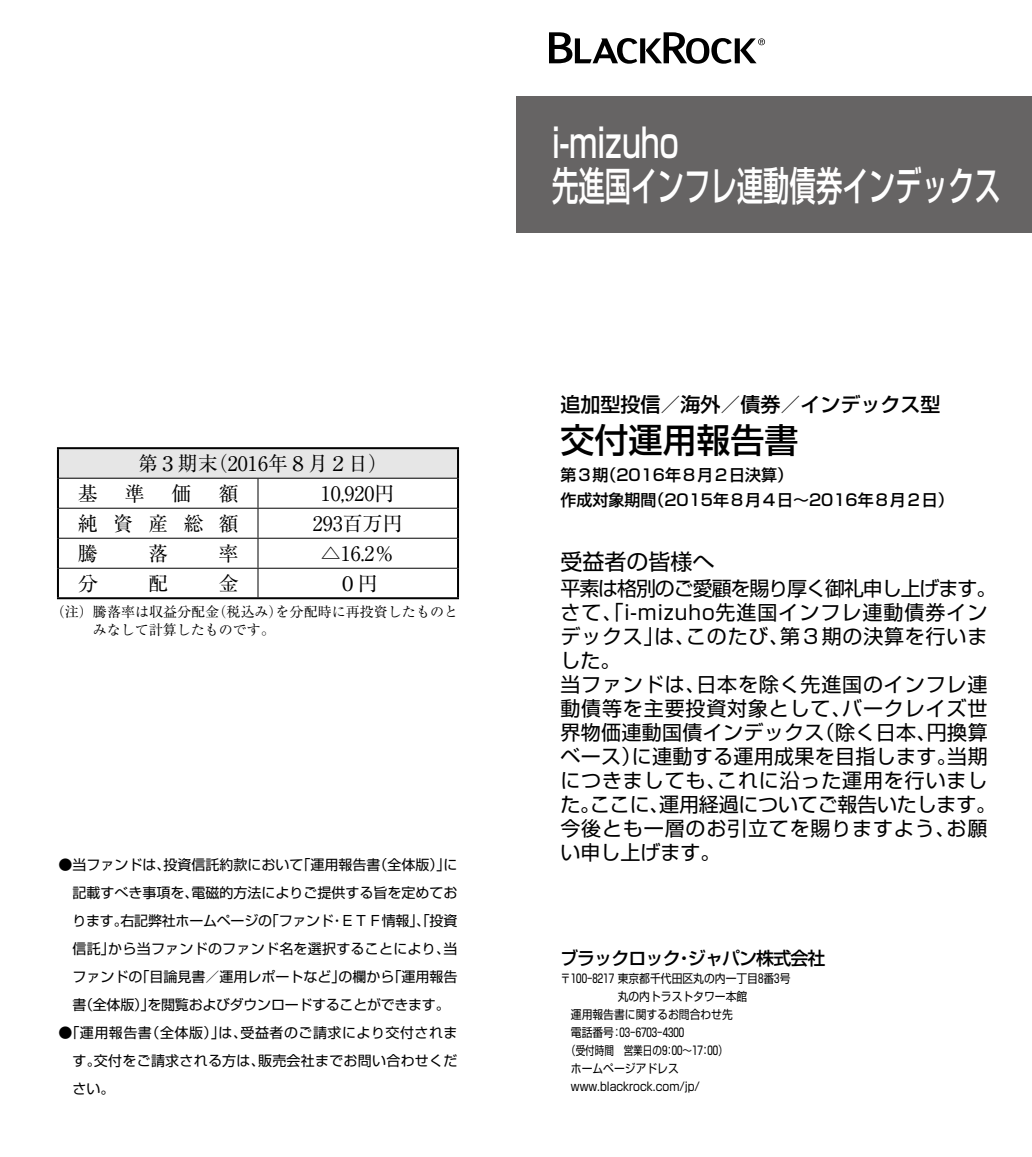
<style>
.page{position:relative;width:1032px;height:1157px;background:#fff}
.page>*{position:absolute;margin:0;border:0;box-sizing:border-box;transform-origin:0 0}
.t1{font:500 40px/43px "Shin Go Pr 5";color:#fff;scale:.75 1}
.t2{font:500 34px "Shin Go Pr 5";color:#000}
.t3{font:22px "Shin Go Pr 5";color:#000}
.t4{font:20px/24px "Shin Go Pr 5";letter-spacing:.04em;color:#000}
.t5{font:20px "Ryumin Pr 5";color:#000}
.t6{font:500 20px "Shin Go Pr 5";color:#000}
.t7{font:500 18px "Shin Go Pr 5";letter-spacing:-.05em;color:#000}
.t8{font:500 16px/25px "Shin Go Pr 5";color:#000}
.t9{font:14px/28px "Shin Go Pr 5";color:#000;text-align:justify}
.t10{font:14px/18px "Ryumin Pr 5";letter-spacing:.005em;color:#000}
.t11{font:12px "Shin Go Pr 5";color:#000;scale:.9 1}
.t12{font:12px "Shin Go Pr 5";color:#000;scale:.8 1}
</style>
<div class="page">
<div style="left:58px;top:448px;width:400px;height:30px;background:#e6e6e6"></div>
<hr style="left:59px;top:478px;width:199px;height:1px;background:#000">
<hr style="left:258px;top:478px;width:199px;height:1px;background:#000">
<hr style="left:59px;top:508px;width:199px;height:1px;background:#000">
<hr style="left:258px;top:508px;width:199px;height:1px;background:#000">
<hr style="left:59px;top:538px;width:199px;height:1px;background:#000">
<hr style="left:258px;top:538px;width:199px;height:1px;background:#000">
<hr style="left:59px;top:568px;width:199px;height:1px;background:#000">
<hr style="left:258px;top:568px;width:199px;height:1px;background:#000">
<svg style="left:257px;top:479px;width:1px;height:118px"></svg>
<hr style="left:57px;top:447px;width:201px;height:2px;background:#000">
<hr style="left:57px;top:449px;width:2px;height:29px;background:#000">
<hr style="left:258px;top:447px;width:201px;height:2px;background:#000">
<hr style="left:457px;top:449px;width:2px;height:29px;background:#000">
<hr style="left:57px;top:478px;width:2px;height:30px;background:#000">
<hr style="left:457px;top:478px;width:2px;height:30px;background:#000">
<hr style="left:57px;top:508px;width:2px;height:30px;background:#000">
<hr style="left:457px;top:508px;width:2px;height:30px;background:#000">
<hr style="left:57px;top:538px;width:2px;height:30px;background:#000">
<hr style="left:457px;top:538px;width:2px;height:30px;background:#000">
<hr style="left:57px;top:568px;width:2px;height:29px;background:#000">
<hr style="left:457px;top:568px;width:2px;height:29px;background:#000">
<hr style="left:57px;top:597px;width:201px;height:2px;background:#000">
<hr style="left:258px;top:597px;width:201px;height:2px;background:#000">
<svg style="left:549px;top:32px;width:216px;height:32px"></svg>
<div style="left:516px;top:96px;width:516px;height:136px;background:#666464"></div>
<h3 class="t5" style="left:138px;top:448px;width:251px">第３期末（2016年８月２日）</h3>
<h3 class="t5" style="left:78px;top:477px;width:21px">基</h3>
<h3 class="t5" style="left:125px;top:477px;width:21px">準</h3>
<h3 class="t5" style="left:172px;top:477px;width:22px">価</h3>
<h3 class="t5" style="left:218px;top:477px;width:21px">額</h3>
<h3 class="t5" style="left:321px;top:477px;width:75px">10,920円</h3>
<h3 class="t5" style="left:78px;top:507px;width:162px">純資産総額</h3>
<h3 class="t5" style="left:313px;top:507px;width:91px">293百万円</h3>
<h3 class="t5" style="left:78px;top:537px;width:21px">騰</h3>
<h3 class="t5" style="left:148px;top:537px;width:21px">落</h3>
<h3 class="t5" style="left:218px;top:537px;width:21px">率</h3>
<h3 class="t5" style="left:321px;top:537px;width:75px">△16.2％</h3>
<h3 class="t5" style="left:78px;top:567px;width:21px">分</h3>
<h3 class="t5" style="left:148px;top:567px;width:21px">配</h3>
<h3 class="t5" style="left:218px;top:567px;width:21px">金</h3>
<h3 class="t5" style="left:338px;top:567px;width:41px">０円</h3>
<p class="t10" style="left:93px;top:602px;width:367px;text-indent:-42px">（注）騰落率は収益分配金（税込み）を分配時に再投資したものとみなして計算したものです。</p>
<p class="t9" style="left:72px;top:849px;width:386px;text-indent:-14px">●当ファンドは、投資信託約款において「運用報告書（全体版）」に記載すべき事項を、電磁的方法によりご提供する旨を定めております。右記弊社ホームページの「ファンド・ＥＴＦ情報」、「投資信託」から当ファンドのファンド名を選択することにより、当ファンドの「目論見書／運用レポートなど」の欄から「運用報告書（全体版）」を閲覧およびダウンロードすることができます。</p>
<p class="t9" style="left:72px;top:1017px;width:387px;text-indent:-14px">●「運用報告書（全体版）」は、受益者のご請求により交付されます。交付をご請求される方は、販売会社までお問い合わせください。</p>
<h1 class="t1" style="left:552px;top:117px;width:600px">i-mizuho<br>先進国インフレ連動債券インデックス</h1>
<h3 class="t6" style="left:560px;top:388px;width:381px">追加型投信／海外／債券／インデックス型</h3>
<h2 class="t2" style="left:560px;top:412px;width:239px">交付運用報告書</h2>
<p class="t8" style="left:560px;top:460px;width:395px">第３期（2016年８月２日決算）<br>作成対象期間（2015年８月４日～2016年８月２日）</p>
<h3 class="t3" style="left:560px;top:543px;width:155px">受益者の皆様へ</h3>
<p class="t4" style="left:560px;top:574px;width:437px">平素は格別のご愛顧を賜り厚く御礼申し上げます。さて、「i-mizuho先進国インフレ連動債券インデックス」は、このたび、第３期の決算を行いました。<br>当ファンドは、日本を除く先進国のインフレ連動債等を主要投資対象として、バークレイズ世界物価連動国債インデックス（除く日本、円換算ベース）に連動する運用成果を目指します。当期につきましても、これに沿った運用を行いました。ここに、運用経過についてご報告いたします。今後とも一層のお引立てを賜りますよう、お願い申し上げます。</p>
<p class="t7" style="left:560px;top:943px;width:267px">ブラックロック・ジャパン株式会社</p>
<p class="t11" style="left:560px;top:968px;width:257px">〒100-8217 東京都千代田区丸の内一丁目8番3号</p>
<p class="t11" style="left:618px;top:986px;width:146px">丸の内トラストタワー本館</p>
<p class="t11" style="left:560px;top:1004px;width:193px">　運用報告書に関するお問合わせ先</p>
<p class="t11" style="left:560px;top:1022px;width:140px">　電話番号：03-6703-4300</p>
<p class="t12" style="left:566px;top:1040px;width:204px">（受付時間　営業日の９：００～１７：００）</p>
<p class="t11" style="left:560px;top:1058px;width:134px">　ホームページアドレス</p>
<p class="t11" style="left:560px;top:1076px;width:157px">　www.blackrock.com/jp/</p>
</div>
